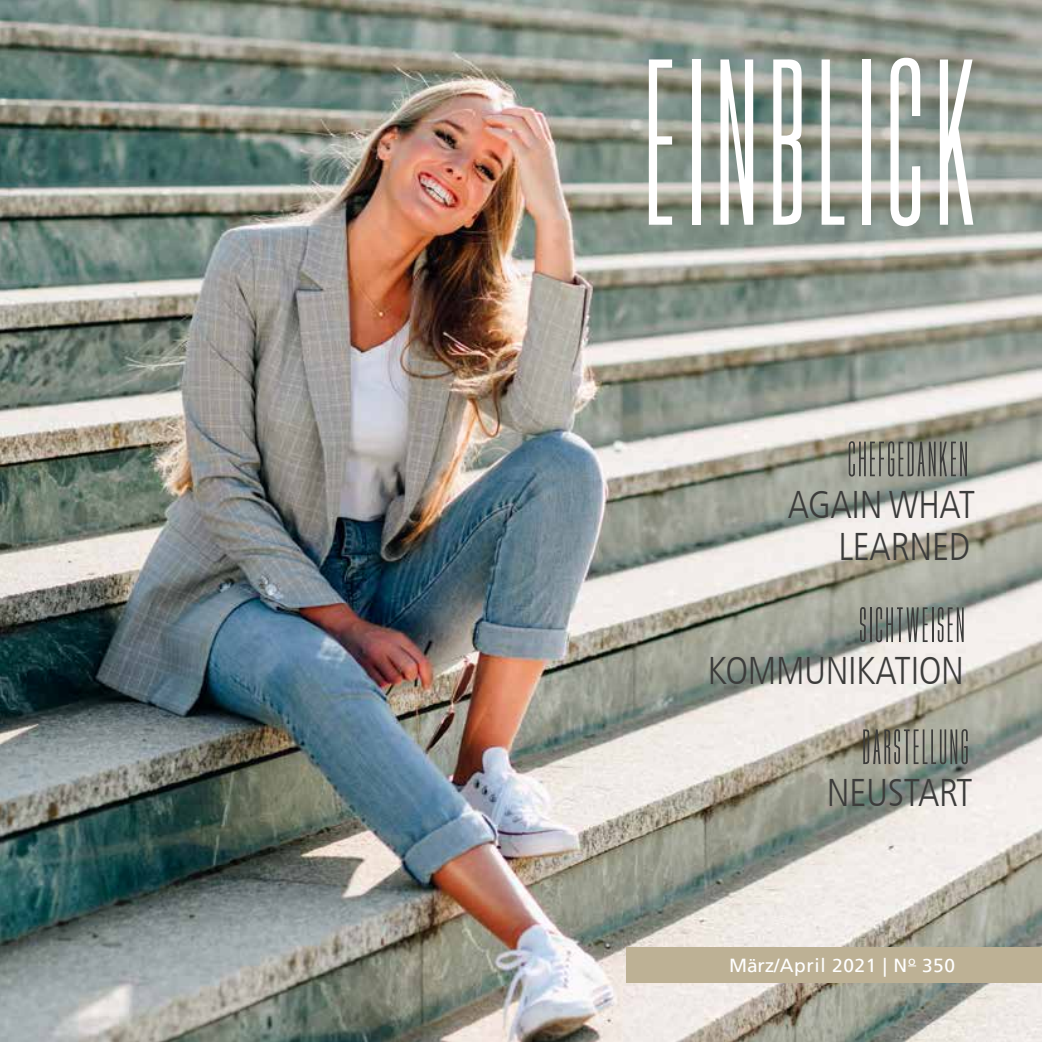
<style>
.page{position:relative;width:1042px;height:1042px;background:#fff}
.page>*{position:absolute;margin:0;border:0;box-sizing:border-box;transform-origin:0 0}
.t1{font:250.42px "Bee Two";letter-spacing:.04em;color:#fff}
.t2{font:52.5px "Bee Two";letter-spacing:.04em;color:#3c3c3b}
.t3{font:300 condensed 38.5px/42px "Frutiger LT";letter-spacing:-.01em;color:#3c3c3b;text-align:right}
.t4{font:18.9px "Frutiger LT";letter-spacing:.03em;color:#fff}
</style>
<div class="page">
<img style="left:0;top:0;width:1042px;height:1042px">
<div style="left:627px;top:946px;width:415px;height:36px;background:#bdb195"></div>
<h1 class="t1" style="left:644px;top:12px;width:336px">EINBLICK</h1>
<h2 class="t2" style="left:847px;top:432px;width:122px">CHEFGEDANKEN</h2>
<p class="t3" style="left:788px;top:484px;width:189px">AGAIN WHAT<br>LEARNED</p>
<h2 class="t2" style="left:859px;top:597px;width:107px">SICHTWEISEN</h2>
<p class="t3" style="left:708px;top:650px;width:258px">KOMMUNIKATION</p>
<h2 class="t2" style="left:862px;top:719px;width:108px">DARSTELLUNG</h2>
<p class="t3" style="left:827px;top:772px;width:147px">NEUSTART</p>
<p class="t4" style="left:729px;top:954px;width:227px">März/April 2021 | N<sup>o</sup> 350</p>
</div>
